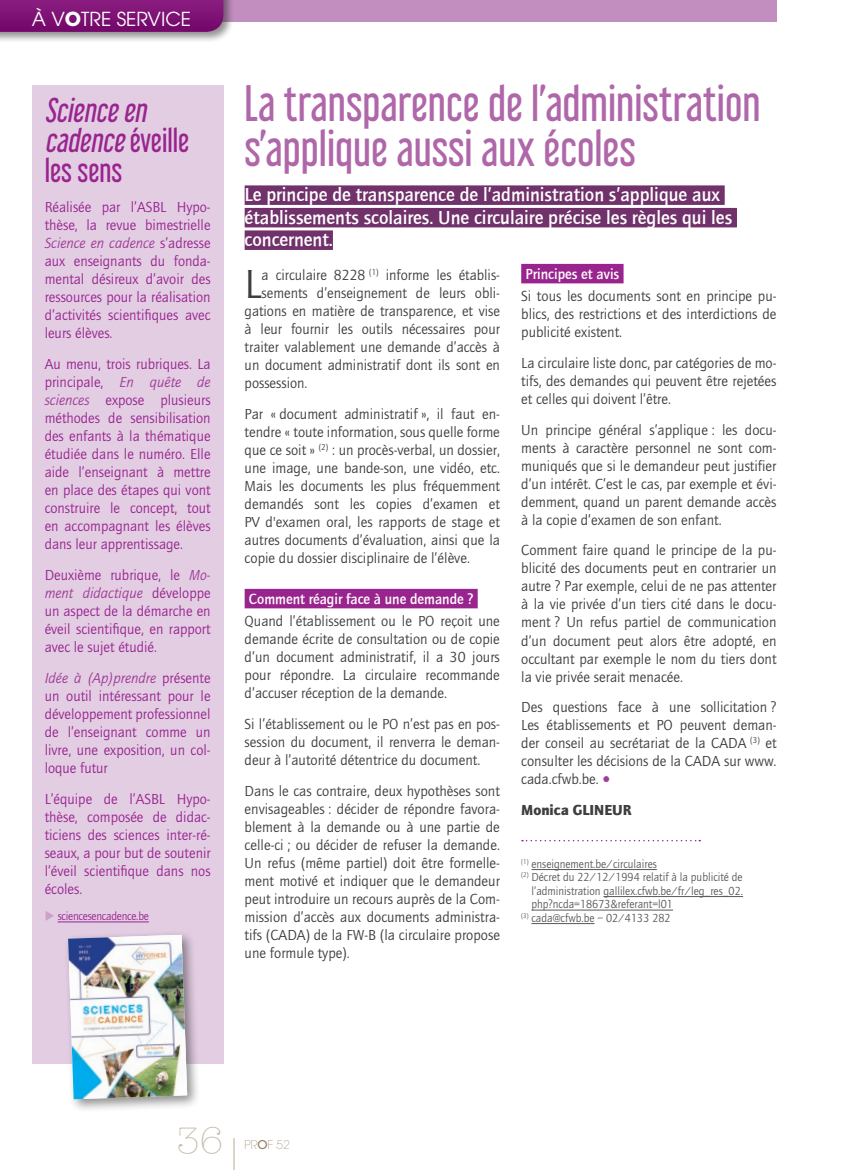
<style>
.page{position:relative;width:851px;height:1170px;background:#fff}
.page>*{position:absolute;margin:0;border:0;box-sizing:border-box;transform-origin:0 0}
.t1{font:45px/45px "Libel Suit Rg";color:#b067aa}
.t2{font:42px "Quay Sans";color:#3e3e3f}
.t3{font:300 37.5px "American Typewriter";color:#c7baa8}
.t4{font:italic 30px/30px "Libel Suit Rg";color:#99248e}
.t5{font:500 19.5px/22.5px "Quay Sans";color:#fff}
.t6{font:19.2px "Avant Garde";color:#fff}
.t7{font:15px/18px "Quay Sans";color:#3e3e3f;text-align:justify}
.t8{font:15px/18px "Quay Sans";color:#99248e;text-align:justify}
.t9{font:500 15px "Quay Sans";color:#fff}
.t10{font:900 15px "Quay Sans";color:#3e3e3f}
.t11{font:12px "Quay Sans";color:#57585a;scale:.96 1}
.t12{font:12px "Quay Sans";letter-spacing:-.02em;color:#99248e;scale:.96 1}
.t13{font:200 12px "Avant Garde";color:#938065}
.s1{font-weight:700}
.s2{font-style:normal}
.s3{font-style:italic;color:#a13d96}
.s4{color:#cba1ca}
.s5{font-family:"Minion Pro";font-size:22.5px;color:#a13d96}
.s6{font-weight:500}
</style>
<div class="page">
<div style="left:32px;top:85px;width:191px;height:978px;background:#e2cde3"></div>
<hr style="left:58px;top:921px;width:91px;height:1px;background:#99248e">
<div style="left:63px;top:929px;width:138px;height:183px;background:#231f20;opacity:.5"></div>
<img style="left:68px;top:934px;width:119px;height:165px">
<div style="left:244px;top:589px;width:233px;height:19px;background:#99248e"></div>
<div style="left:521px;top:264px;width:102px;height:19px;background:#99248e"></div>
<hr style="left:531px;top:869px;width:125px;height:1px;background:#57585a">
<hr style="left:603px;top:896px;width:140px;height:1px;background:#57585a">
<hr style="left:531px;top:909px;width:142px;height:1px;background:#57585a">
<hr style="left:531px;top:923px;width:63px;height:1px;background:#57585a">
<svg style="left:522px;top:839px;width:178px;height:2px"></svg>
<div style="left:244px;top:185px;width:480px;height:20px;background:#71326c"></div>
<div style="left:244px;top:208px;width:492px;height:19px;background:#71326c"></div>
<div style="left:244px;top:230px;width:89px;height:20px;background:#71326c"></div>
<hr style="left:233px;top:1137px;width:2px;height:32px;background:#d2c7b7">
<div style="left:0;top:0;width:776px;height:21px;background:#c28dbf"></div>
<div style="left:0;top:0;width:235px;height:43px;background:#231f20;opacity:.5"></div>
<svg style="left:0;top:0;width:223px;height:32px;background:#7f1375"></svg>
<p class="t6" style="left:32px;top:8px;width:161px">À V<span class="s1">o</span>TRE SERVICE</p>
<h3 class="t4" style="left:45px;top:92px;width:146px">Scienceen cadence<span class="s2">éveille les sens</span></h3>
<p class="t8" style="left:45px;top:199px;width:167px">Réalisée par l’ASBL Hypo&shy;thèse, la revue bimestrielle <span class="s3">Science en cadence</span> s’adresse aux enseignants du fonda&shy;mental désireux d’avoir des ressources pour la réalisation d’activités scientifiques avec leurs élèves.</p>
<p class="t8" style="left:45px;top:355px;width:167px">Au menu, trois rubriques. La principale, <span class="s3">En quête de sciences</span> expose plusieurs méthodes de sensibilisation des enfants à la thématique étudiée dans le numéro. Elle aide l’enseignant à mettre en place des étapes qui vont construire le concept, tout en accompagnant les élèves dans leur apprentissage.</p>
<p class="t8" style="left:45px;top:566px;width:167px">Deuxième rubrique, le <span class="s3">Mo&shy;ment didactique</span> développe un aspect de la démarche en éveil scientifique, en rapport avec le sujet étudié.</p>
<p class="t8" style="left:45px;top:669px;width:167px"><span class="s3">Idée à (Ap)prendre</span> présente un outil intéressant pour le développement professionnel de l’enseignant comme un livre, une exposition, un col&shy;loque futur</p>
<p class="t8" style="left:45px;top:790px;width:167px">L’équipe de l’ASBL Hypo&shy;thèse, composée de didac&shy;ticiens des sciences inter-ré&shy;seaux, a pour but de soutenir l’éveil scientifique dans nos écoles.</p>
<p class="t12" style="left:45px;top:909px;width:110px"><span class="s4">◆</span> sciencesencadence.be</p>
<h1 class="t1" style="left:244px;top:76px;width:517px">La transparence de l’administration s’applique aussi aux écoles</h1>
<h3 class="t5" style="left:244px;top:184px;width:489px">Le principe de transparence de l’administration s’applique aux établissements scolaires. Une circulaire précise les règles qui les concernent.</h3>
<h2 class="t2" style="left:244px;top:261px;width:18px">L</h2>
<p class="t7" style="left:261px;top:266px;width:240px">a circulaire 8228 <sup>(1)</sup> informe les établis-</p>
<p class="t7" style="left:261px;top:284px;width:240px">sements d’enseignement de leurs obli-</p>
<p class="t7" style="left:244px;top:302px;width:257px">gations en matière de transparence, et vise</p>
<p class="t7" style="left:244px;top:320px;width:257px">à leur fournir les outils nécessaires pour</p>
<p class="t7" style="left:244px;top:338px;width:257px">traiter valablement une demande d’accès à</p>
<p class="t7" style="left:244px;top:356px;width:257px">un document administratif dont ils sont en</p>
<p class="t7" style="left:244px;top:374px;width:64px">possession.</p>
<p class="t7" style="left:244px;top:405px;width:257px">Par « document administratif », il faut en&shy;tendre « toute information, sous quelle forme que ce soit » <sup>(2)</sup> : un procès-verbal, un dossier, une image, une bande-son, une vidéo, etc.<br>Mais les documents les plus fréquemment demandés sont les copies d’examen et PV d'examen oral, les rapports de stage et autres documents d’évaluation, ainsi que la copie du dossier disciplinaire de l’élève.</p>
<p class="t9" style="left:249px;top:590px;width:226px">Comment réagir face à une demande ?</p>
<p class="t7" style="left:244px;top:612px;width:257px">Quand l’établissement ou le PO reçoit une demande écrite de consultation ou de copie d’un document administratif, il a 30 jours pour répondre. La circulaire recommande d’accuser réception de la demande.</p>
<p class="t7" style="left:244px;top:715px;width:257px">Si l’établissement ou le PO n’est pas en pos&shy;session du document, il renverra le deman&shy;deur à l’autorité détentrice du document.</p>
<p class="t7" style="left:244px;top:781px;width:257px">Dans le cas contraire, deux hypothèses sont envisageables : décider de répondre favora&shy;blement à la demande ou à une partie de celle-ci ; ou décider de refuser la demande.<br>Un refus (même partiel) doit être formelle&shy;ment motivé et indiquer que le demandeur peut introduire un recours auprès de la Com&shy;mission d’accès aux documents administra&shy;tifs (CADA) de la FW-B (la circulaire propose une formule type).</p>
<p class="t9" style="left:525px;top:265px;width:95px">Principes et avis</p>
<p class="t7" style="left:521px;top:287px;width:257px">Si tous les documents sont en principe pu&shy;blics, des restrictions et des interdictions de publicité existent.</p>
<p class="t7" style="left:521px;top:354px;width:257px">La circulaire liste donc, par catégories de mo&shy;tifs, des demandes qui peuvent être rejetées et celles qui doivent l’être.</p>
<p class="t7" style="left:521px;top:421px;width:257px">Un principe général s’applique : les docu&shy;ments à caractère personnel ne sont com&shy;muniqués que si le demandeur peut justifier d’un intérêt. C’est le cas, par exemple et évi&shy;demment, quand un parent demande accès à la copie d’examen de son enfant.</p>
<p class="t7" style="left:521px;top:541px;width:257px">Comment faire quand le principe de la pu&shy;blicité des documents peut en contrarier un autre ? Par exemple, celui de ne pas attenter à la vie privée d’un tiers cité dans le docu&shy;ment ? Un refus partiel de communication d’un document peut alors être adopté, en occultant par exemple le nom du tiers dont la vie privée serait menacée.</p>
<p class="t7" style="left:521px;top:698px;width:257px">Des questions face à une sollicitation ?<br>Les établissements et PO peuvent deman&shy;der conseil au secrétariat de la CADA <sup>(3)</sup> et consulter les décisions de la CADA sur www. cada.cfwb.be. <span class="s5">•</span></p>
<p class="t10" style="left:521px;top:801px;width:112px">Monica GLINEUR</p>
<p class="t11" style="left:521px;top:857px;width:143px"><sup>(1)</sup> enseignement.be/circulaires</p>
<p class="t11" style="left:521px;top:870px;width:232px"><sup>(2)</sup> Décret du 22/12/1994 relatif à la publicité de</p>
<p class="t11" style="left:531px;top:884px;width:222px">l’administration gallilex.cfwb.be/fr/leg_res_02.</p>
<p class="t11" style="left:531px;top:897px;width:149px">php?ncda=18673&amp;referant=l01</p>
<p class="t11" style="left:521px;top:911px;width:157px"><sup>(3)</sup> cada@cfwb.be – 02/4133 282</p>
<h3 class="t3" style="left:176px;top:1119px;width:49px">36</h3>
<p class="t13" style="left:244px;top:1137px;width:47px">PR<span class="s6">O</span>F 52</p>
</div>
